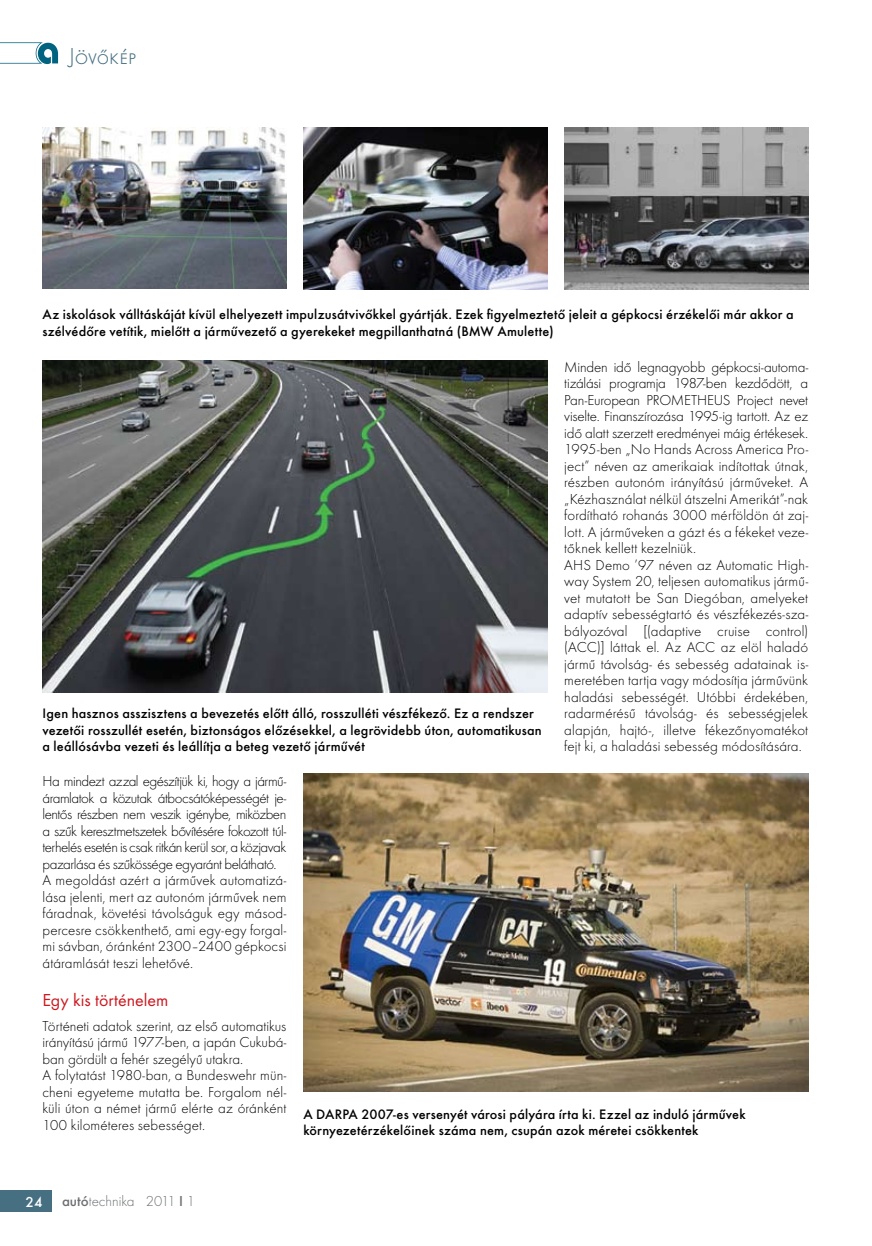
<style>
.page{position:relative;width:872px;height:1246px;background:#fff}
.page>*{position:absolute;margin:0;border:0;box-sizing:border-box;transform-origin:0 0}
.t1{font:300 24px "Futura TOT";color:#467082}
.t2{font:18px "Futura TOT Boo";color:#ce181f}
.t3{font:300 15px/16.5px "Futura TOT";letter-spacing:.005em;color:#000}
.t4{font:300 15px/16.5px "Futura TOT";letter-spacing:-.025em;color:#000}
.t5{font:300 15px "Futura TOT";color:#6d6f71}
.t6{font:500 15px "Futura TOT";color:#fff}
.t7{font:500 14.25px/16.5px "Futura TOT";letter-spacing:.015em;color:#000}
.s1{font-weight:500}
</style>
<div class="page">
<div style="left:0;top:1191px;width:51px;height:21px;background:#467082"></div>
<svg style="left:0;top:42px;width:58px;height:22px"></svg>
<img style="left:43px;top:127px;width:243px;height:162px">
<img style="left:303px;top:127px;width:244px;height:163px">
<img style="left:564px;top:127px;width:244px;height:163px">
<img style="left:303px;top:773px;width:505px;height:318px">
<img style="left:43px;top:360px;width:504px;height:332px">
<p class="t1" style="left:68px;top:43px;width:69px">Jövőkép</p>
<p class="t7" style="left:43px;top:306px;width:752px">Az iskolások válltáskáját kívül elhelyezett impulzusátvivőkkel gyártják. Ezek figyelmeztető jeleit a gépkocsi érzékelői már akkor a szélvédőre vetítik, mielőtt a járművezető a gyerekeket megpillanthatná (BMW Amulette)</p>
<p class="t7" style="left:43px;top:705px;width:501px">Igen hasznos asszisztens a bevezetés előtt álló, rosszulléti vészfékező. Ez a rendszer vezetői rosszullét esetén, biztonságos előzésekkel, a legrövidebb úton, automatikusan a leállósávba vezeti és leállítja a beteg vezető járművét</p>
<p class="t3" style="left:564px;top:359px;width:245px">Minden idő legnagyobb gépkocsi-automa&shy;tizálási programja 1987-ben kezdődött, a Pan-European PROMETHEUS Project nevet viselte. Finanszírozása 1995-ig tartott. Az ez idő alatt szerzett eredményei máig értékesek.<br>1995-ben „No Hands Across America Pro&shy;ject” néven az amerikaiak indítottak útnak, részben autonóm irányítású járműveket. A „Kézhasználat nélkül átszelni Amerikát”-nak fordítható rohanás 3000 mérföldön át zaj&shy;lott. A járműveken a gázt és a fékeket veze&shy;tőknek kellett kezelniük.<br>AHS Demo ’97 néven az Automatic High&shy;way System 20, teljesen automatikus jármű&shy;vet mutatott be San Diegóban, amelyeket adaptív sebességtartó és vészfékezés-sza&shy;bályozóval [(adaptive cruise control) (ACC)] láttak el. Az ACC az elöl haladó jármű távolság- és sebesség adatainak is&shy;meretében tartja vagy módosítja járművünk haladási sebességét. Utóbbi érdekében, radarmérésű távolság- és sebességjelek alapján, hajtó-, illetve fékezőnyomatékot fejt ki, a haladási sebesség módosítására.</p>
<p class="t4" style="left:43px;top:773px;width:245px">Ha mindezt azzal egészítjük ki, hogy a jármű&shy;áramlatok a közutak átbocsátóképességét je&shy;lentős részben nem veszik igénybe, miközben a szűk keresztmetszetek bővítésére fokozott túl&shy;terhelés esetén is csak ritkán kerül sor, a közjavak pazarlása és szűkössége egyaránt belátható.<br>A megoldást azért a járművek automatizá&shy;lása jelenti, mert az autonóm járművek nem fáradnak, követési távolságuk egy másod&shy;percesre csökkenthető, ami egy-egy forgal&shy;mi sávban, óránként 2300–2400 gépkocsi átáramlását teszi lehetővé.</p>
<p class="t2" style="left:43px;top:989px;width:127px">Egy kis történelem</p>
<p class="t3" style="left:43px;top:1018px;width:245px">Történeti adatok szerint, az első automatikus irányítású jármű 1977-ben, a japán Cukubá&shy;ban gördült a fehér szegélyű utakra.<br>A folytatást 1980-ban, a Bundeswehr mün&shy;cheni egyeteme mutatta be. Forgalom nél&shy;küli úton a német jármű elérte az óránként 100 kilométeres sebességet.</p>
<p class="t7" style="left:303px;top:1106px;width:444px">A DARPA 2007-es versenyét városi pályára írta ki. Ezzel az induló járművek környezetérzékelőinek száma nem, csupán azok méretei csökkentek</p>
<p class="t6" style="left:26px;top:1193px;width:18px">24</p>
<p class="t5" style="left:62px;top:1193px;width:135px"><span class="s1">autó</span>technika 2011 <span class="s1">I</span> 1</p>
</div>
